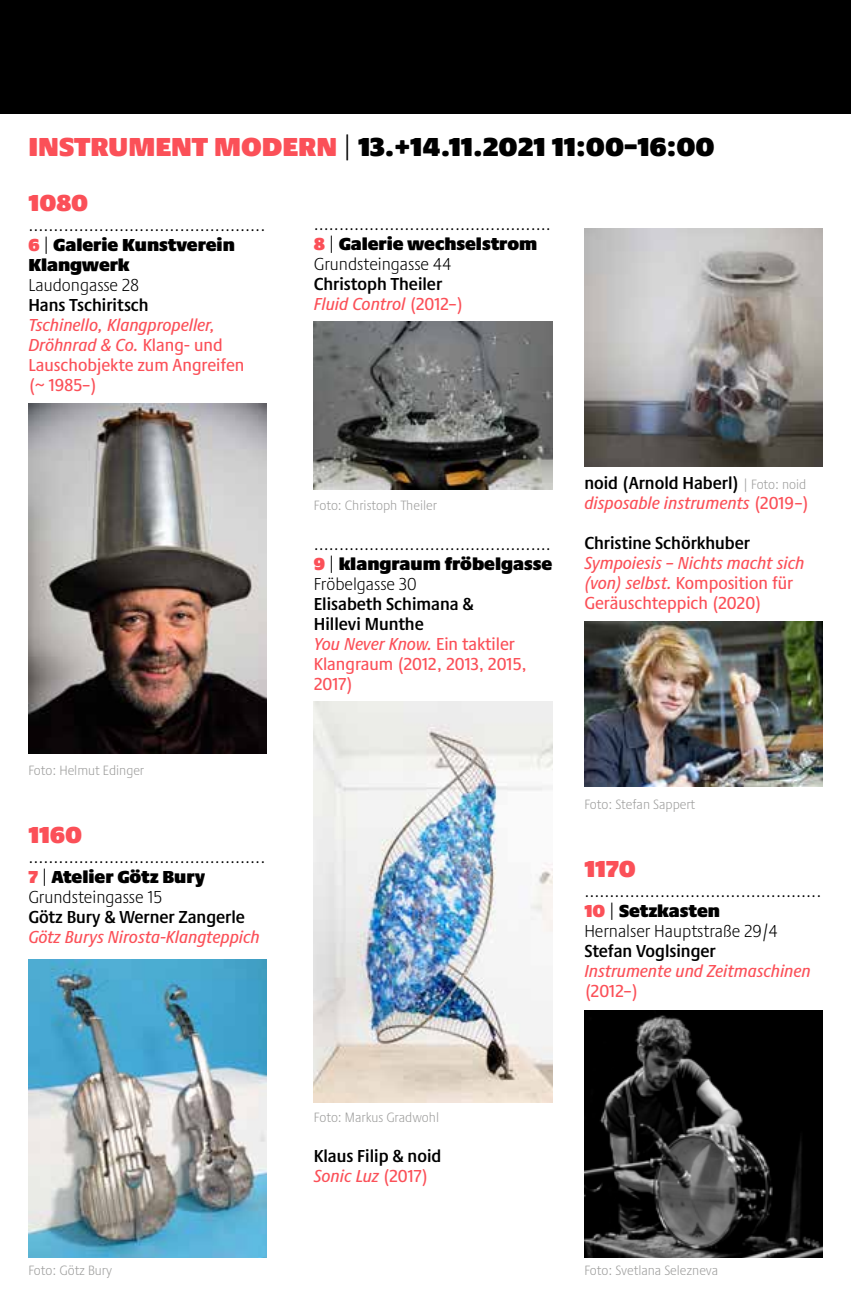
<style>
.page{position:relative;width:851px;height:1304px;background:#fff}
.page>*{position:absolute;margin:0;border:0;box-sizing:border-box;transform-origin:0 0}
.t1{font:900 27px "Praxis Next";color:#000}
.t2{font:900 24px "Praxis Next";color:#fb5058}
.t3{font:300 condensed 18px/20px "Praxis Next";color:#000}
.t4{font:italic 500 condensed 18px/20px "Praxis Next";color:#fb5058}
.t5{font:500 condensed 18px/20px "Praxis Next";color:#fb5058}
.t6{font:600 condensed 18px/20px "Praxis Next";color:#000}
.t7{font:300 condensed 14px "Praxis Next";color:#9d9d9c}
.s1{color:#fb5058}
.s2{font-weight:300;font-stretch:condensed}
.s3{font-weight:900;font-stretch:normal;color:#fb5058}
.s4{font-weight:900;font-stretch:normal}
.s5{font-style:italic}
.s6{font-weight:500;font-style:italic;color:#fb5058}
.s7{font-weight:500;color:#fb5058}
.s8{font-weight:600;color:#000}
.s9{font-weight:600;font-style:normal;color:#000}
.s10{font-weight:300;font-style:normal;font-size:14px;color:#9d9d9c}
.s11{font-style:normal}
</style>
<div class="page">
<div style="left:0;top:0;width:850px;height:113px;background:#000"></div>
<img style="left:28px;top:403px;width:238px;height:350px">
<img style="left:314px;top:322px;width:238px;height:167px">
<img style="left:314px;top:702px;width:238px;height:401px">
<img style="left:584px;top:622px;width:238px;height:165px">
<img style="left:584px;top:229px;width:238px;height:238px">
<img style="left:584px;top:1010px;width:238px;height:247px">
<img style="left:28px;top:959px;width:238px;height:298px">
<h1 class="t1" style="left:28px;top:124px;width:687px"><span class="s1">INSTRUMENT MODERN</span> <span class="s2">|</span> 13.+14.11.2021 11:00–16:00</h1>
<h2 class="t2" style="left:28px;top:182px;width:61px">1080</h2>
<p class="t3" style="left:28px;top:214px;width:238px">...............................................<br><span class="s3">6</span> | <span class="s4">Galerie Kunstverein<br>Klangwerk</span></p>
<p class="t3" style="left:28px;top:274px;width:112px">Laudongasse 28</p>
<p class="t6" style="left:28px;top:294px;width:122px">Hans Tschiritsch</p>
<p class="t5" style="left:28px;top:314px;width:217px"><span class="s5">Tschinello, Klangpropeller,<br>Dröhnrad &amp; Co.</span> Klang- und<br>Lauschobjekte zum Angreifen (~ 1985–)</p>
<p class="t7" style="left:28px;top:760px;width:117px">Foto: Helmut Edinger</p>
<h2 class="t2" style="left:28px;top:815px;width:55px">1160</h2>
<p class="t3" style="left:28px;top:847px;width:238px">...............................................<br><span class="s3">7</span> | <span class="s4">Atelier Götz Bury<br></span>Grundsteingasse 15</p>
<p class="t6" style="left:28px;top:907px;width:218px">Götz Bury &amp; Werner Zangerle</p>
<p class="t4" style="left:28px;top:927px;width:233px">Götz Burys Nirosta-Klangteppich</p>
<p class="t7" style="left:28px;top:1260px;width:85px">Foto: Götz Bury</p>
<p class="t3" style="left:314px;top:214px;width:238px">...............................................<br><span class="s3">8</span> | <span class="s4">Galerie wechselstrom<br></span>Grundsteingasse 44</p>
<p class="t6" style="left:314px;top:274px;width:151px">Christoph Theiler<br><span class="s6">Fluid Control</span> <span class="s7">(2012–)</span></p>
<p class="t7" style="left:314px;top:495px;width:125px">Foto: Christoph Theiler</p>
<p class="t3" style="left:314px;top:534px;width:240px;text-align:justify">...............................................<br><span class="s3">9</span> | <span class="s4">klangraum fröbelgasse </span>Fröbelgasse 30</p>
<p class="t5" style="left:314px;top:594px;width:214px"><span class="s8">Elisabeth Schimana &amp;<br>Hillevi Munthe<br></span><span class="s5">You Never Know.</span> Ein taktiler<br>Klangraum (2012, 2013, 2015,<br>2017)</p>
<p class="t4" style="left:584px;top:472px;width:226px"><span class="s9">noid (Arnold Haberl)</span> <span class="s10">| Foto: noid </span>disposable instruments <span class="s11">(2019–)</span></p>
<p class="t6" style="left:584px;top:532px;width:167px">Christine Schörkhuber</p>
<p class="t4" style="left:584px;top:552px;width:221px">Sympoiesis – Nichts macht sich (von) selbst. <span class="s11">Komposition für<br>Geräuschteppich (2020)</span></p>
<p class="t7" style="left:584px;top:793px;width:112px">Foto: Stefan Sappert</p>
<h2 class="t2" style="left:584px;top:848px;width:53px">1170</h2>
<p class="t3" style="left:584px;top:881px;width:238px">...............................................<br><span class="s3">10</span> | <span class="s4">Setzkasten<br></span>Hernalser Hauptstraße 29/4</p>
<p class="t6" style="left:584px;top:941px;width:133px">Stefan Voglsinger</p>
<p class="t4" style="left:584px;top:961px;width:228px">Instrumente und Zeitmaschinen</p>
<p class="t5" style="left:584px;top:981px;width:56px">(2012–)</p>
<p class="t7" style="left:314px;top:1107px;width:127px">Foto: Markus Gradwohl</p>
<p class="t6" style="left:314px;top:1146px;width:129px">Klaus Filip &amp; noid<br><span class="s6">Sonic Luz</span> <span class="s7">(2017)</span></p>
<p class="t7" style="left:584px;top:1260px;width:135px">Foto: Svetlana Selezneva</p>
</div>
